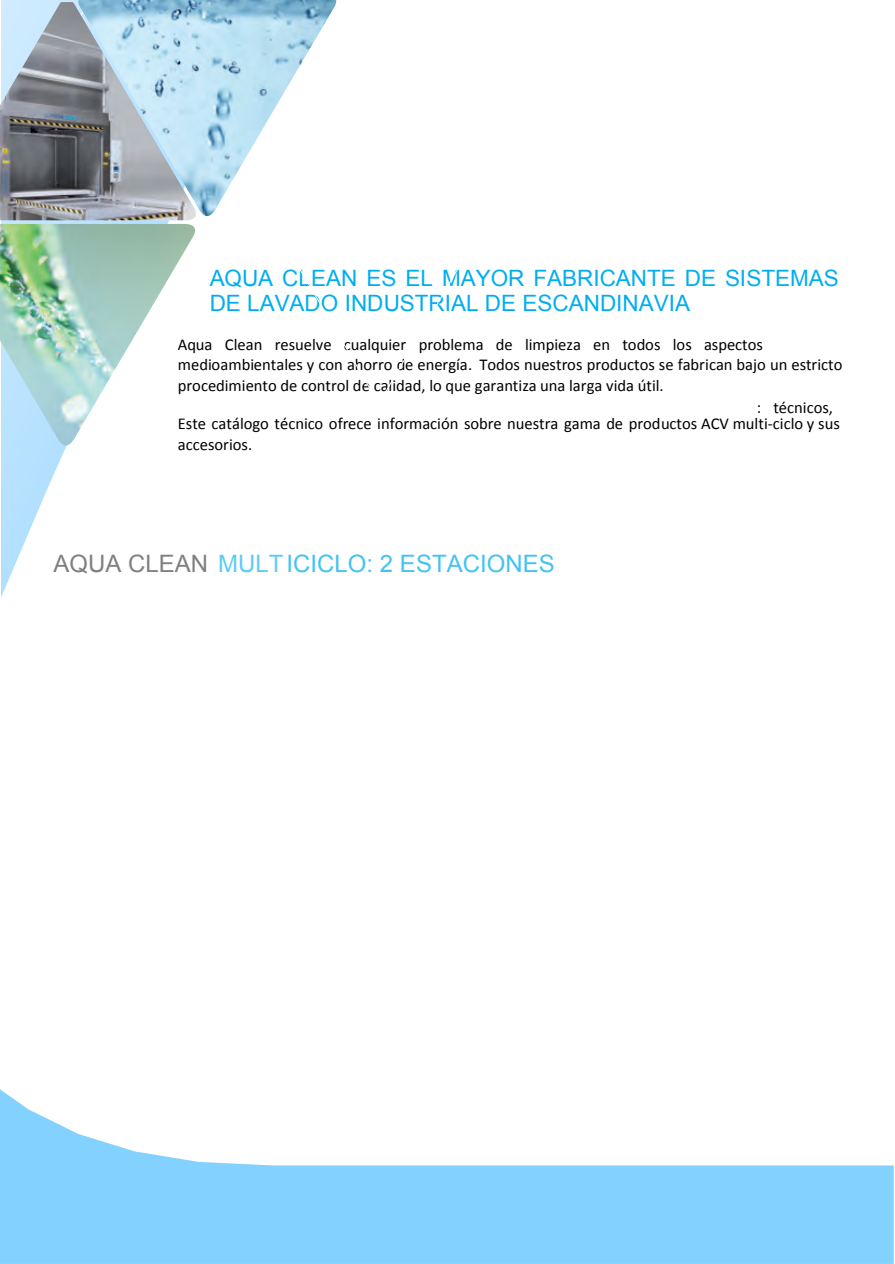
<style>
.page{position:relative;width:895px;height:1264px;background:#fff}
.page>*{position:absolute;margin:0;border:0;box-sizing:border-box;transform-origin:0 0}
.t1{font:24px "Arial";color:#42c3f2}
.t2{font:22.5px/25.8px "Arial";color:#00aeef}
.t3{font:16.5px/20.1px "Calibri";color:#000}
.s1{color:#808080}
.s2{color:#5bcdf4}
</style>
<div class="page">
<svg style="left:0;top:1089px;width:893px;height:174px;fill:#83d1ff"></svg>
<svg style="left:2px;top:0;width:76px;height:595px"></svg>
<img style="left:78px;top:0;width:259px;height:221px">
<svg style="left:244px;top:174px;width:93px;height:47px"></svg>
<img style="left:0;top:2px;width:201px;height:218px">
<img style="left:0;top:224px;width:196px;height:228px">
<p class="t2" style="left:209px;top:265px;width:630px">AQUA CLEAN ES EL MAYOR FABRICANTE DE SISTEMAS<br>DE LAVADO INDUSTRIAL DE ESCANDINAVIA</p>
<p class="t3" style="left:178px;top:336px;width:586px">Aqua Clean resuelve cualquier problema de limpieza en todos los aspectos</p>
<p class="t3" style="left:178px;top:356px;width:665px">medioambientales y con ahorro de energía. Todos nuestros productos se fabrican bajo un estricto procedimiento de control de calidad, lo que garantiza una larga vida útil.</p>
<p class="t3" style="left:178px;top:414px;width:663px;line-height:21px">Este catálogo técnico ofrece información sobre nuestra gama de productos ACV multi-ciclo y sus accesorios.</p>
<p class="t3" style="left:756px;top:399px;width:78px">: técnicos,</p>
<h1 class="t1" style="left:53px;top:547px;width:502px"><span class="s1">AQUA CLEAN</span> <span class="s2">MULT</span>ICICLO: 2 ESTACIONES</h1>
</div>
